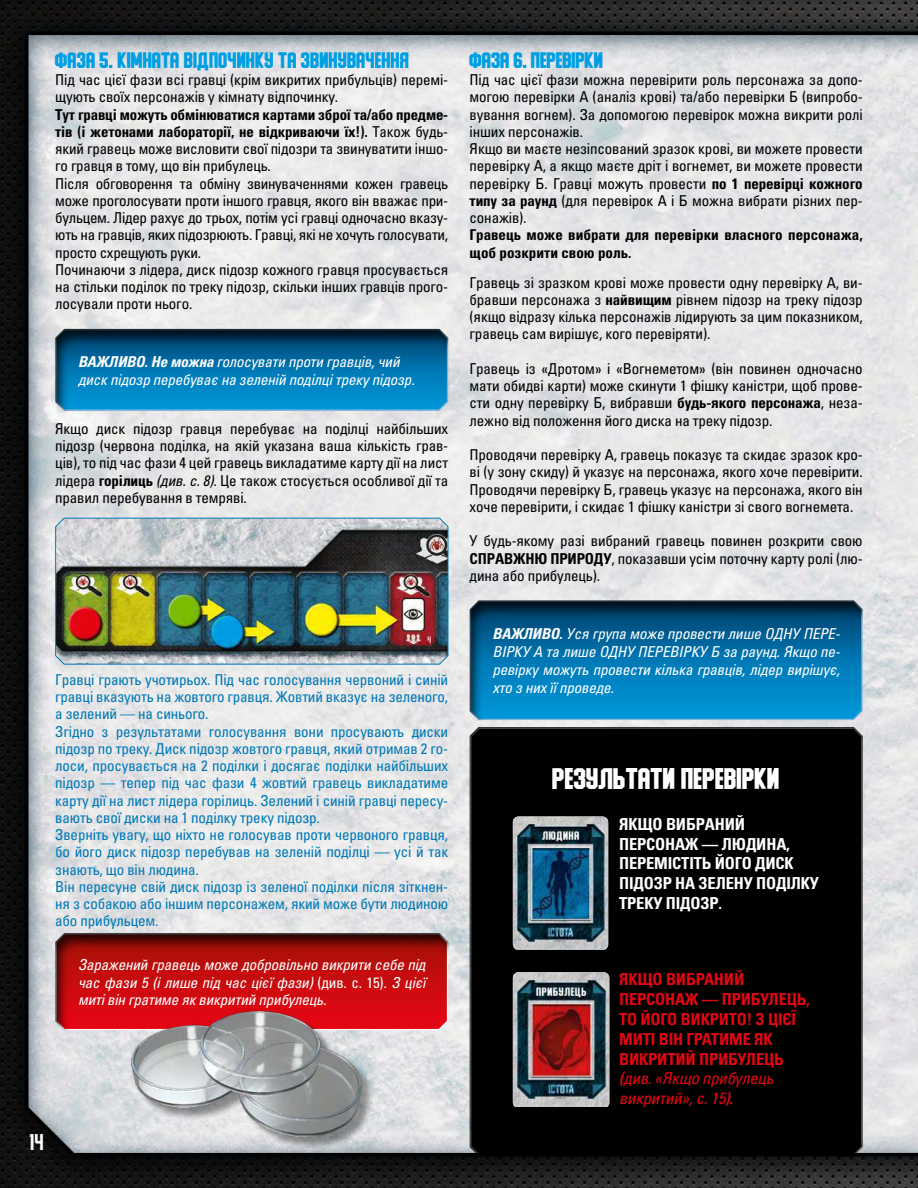
<style>
.page{position:relative;width:918px;height:1188px;background:#fff}
.page>*{position:absolute;margin:0;border:0;box-sizing:border-box;transform-origin:0 0}
.t1{font:24px "Ponter S";color:#fff}
.t2{font:21px "Prohibition";color:#fff}
.t3{font:18px "Ponter S";color:#009fe3}
.t4{font:16.5px/19.8px "Univers LTCYR 67 Bold Cond";letter-spacing:-.01em;color:#e30613}
.t5{font:16.5px/19.8px "Univers LTCYR 67 Bold Cond";letter-spacing:-.01em;color:#fff}
.t6{font:16.5px/19.8px "Univers LTCYR 57 Condensed Obl";letter-spacing:-.01em;color:#e30613}
.t7{font:condensed 15px/17.2px "Univers LTCYR 57";letter-spacing:-.01em;color:#000;text-align:justify}
.t8{font:condensed 15px/17.2px "Univers LTCYR 57";letter-spacing:-.01em;color:#0079b6}
.t9{font:15px/18px "Univers LTCYR 57 Condensed Obl";letter-spacing:-.01em;color:#fff;text-align:justify}
.t10{font:15px/17.2px "Univers LTCYR 67 Bold Cond";letter-spacing:-.01em;color:#000}
.s1{font-family:"Univers LTCYR 57";font-stretch:condensed}
.s2{font-family:"Univers LTCYR 67 Bold Cond Obl"}
.s3{font-family:"Univers LTCYR 67 Bold Cond";font-stretch:normal}
.s4{font-family:"Univers LTCYR 57 Condensed Obl";font-stretch:normal}
.s5{font-family:"Univers LTCYR 67 Bold Cond"}
</style>
<div class="page">
<img style="left:0;top:0;width:918px;height:1188px">
<div style="left:43px;top:319px;width:418px;height:95px;background:#000;opacity:.75"></div>
<img style="left:55px;top:517px;width:394px;height:148px">
<div style="left:43px;top:923px;width:418px;height:110px;background:#000;opacity:.75"></div>
<div style="left:457px;top:591px;width:418px;height:132px;background:#000;opacity:.75"></div>
<div style="left:457px;top:717px;width:418px;height:439px;background:#000;opacity:.75"></div>
<div style="left:133px;top:1013px;width:242px;height:137px;background:#000;opacity:.4"></div>
<img style="left:120px;top:980px;width:247px;height:185px">
<p class="t3" style="left:55px;top:49px;width:356px">ФАЗА 5. КІМНАТА ВІДПОЧИНКУ ТА ЗВИНУВАЧЕННЯ</p>
<p class="t7" style="left:55px;top:71px;width:395px">Під час цієї фази всі гравці (крім викритих прибульців) перемі&shy;щують своїх персонажів у кімнату відпочинку.</p>
<p class="t10" style="left:55px;top:105px;width:395px">Тут гравці можуть обмінюватися картами зброї та/або предме&shy;тів (і жетонами лабораторії, не відкриваючи їх!). <span class="s1">Також будь-</span></p>
<p class="t7" style="left:55px;top:140px;width:395px;text-align:left">який гравець може висловити свої підозри та звинуватити іншо&shy;го гравця в тому, що він прибулець.<br>Після обговорення та обміну звинуваченнями кожен гравець може проголосувати проти іншого гравця, якого він вважає при&shy;бульцем. Лідер рахує до трьох, потім усі гравці одночасно вказу&shy;ють на гравців, яких підозрюють. Гравці, які не хочуть голосувати, просто схрещують руки.<br>Починаючи з лідера, диск підозр кожного гравця просувається на стільки поділок по треку підозр, скільки інших гравців прого&shy;лосували проти нього.</p>
<p class="t9" style="left:78px;top:352px;width:338px"><span class="s2">ВАЖЛИВО. Не можна</span> голосувати проти гравців, чий диск підозр перебуває на зеленій поділці треку підозр.</p>
<p class="t7" style="left:55px;top:419px;width:395px">Якщо диск підозр гравця перебуває на поділці найбільших підозр (червона поділка, на якій указана ваша кількість грав&shy;ців), то під час фази 4 цей гравець викладатиме карту дії на лист лідера <span class="s3">горілиць</span> <span class="s4">(див. с. 8)</span>. Це також стосується особливої дії та правил перебування в темряві.</p>
<p class="t8" style="left:55px;top:671px;width:395px">Гравці грають учотирьох. Під час голосування червоний і синій гравці вказують на жовтого гравця. Жовтий вказує на зеленого, а зелений — на синього.<br>Згідно з результатами голосування вони просувають диски підозр по треку. Диск підозр жовтого гравця, який отримав 2 го&shy;лоси, просувається на 2 поділки і досягає поділки найбільших підозр — тепер під час фази 4 жовтий гравець викладатиме карту дії на лист лідера горілиць. Зелений і синій гравці пересу&shy;вають свої диски на 1 поділку треку підозр.<br>Зверніть увагу, що ніхто не голосував проти червоного гравця, бо його диск підозр перебував на зеленій поділці — усі й так знають, що він людина.<br>Він пересуне свій диск підозр із зеленої поділки після зіткнен&shy;ня з собакою або іншим персонажем, який може бути людиною або прибульцем.</p>
<p class="t9" style="left:78px;top:956px;width:349px;line-height:17.2px">Заражений гравець може добровільно викрити себе під час фази 5 (і лише під час цієї фази) <span class="s1">(див. с. 15)</span>. З цієї миті він гратиме як викритий прибулець.</p>
<h2 class="t2" style="left:29px;top:1128px;width:16px">14</h2>
<p class="t3" style="left:470px;top:49px;width:135px">ФАЗА 6. ПЕРЕВІРКИ</p>
<p class="t7" style="left:470px;top:71px;width:395px;text-align:left">Під час цієї фази можна перевірити роль персонажа за допо&shy;могою перевірки А (аналіз крові) та/або перевірки Б (випробо&shy;вування вогнем). За допомогою перевірок можна викрити ролі інших персонажів.<br>Якщо ви маєте незіпсований зразок крові, ви можете провести перевірку А, а якщо маєте дріт і вогнемет, ви можете провести перевірку Б. Гравці можуть провести <span class="s3">по 1 перевірці кожного типу за раунд</span> (для перевірок А і Б можна вибрати різних пер&shy;сонажів).</p>
<p class="t10" style="left:470px;top:226px;width:395px">Гравець може вибрати для перевірки власного персонажа, щоб розкрити свою роль.</p>
<p class="t7" style="left:470px;top:273px;width:395px">Гравець зі зразком крові може провести одну перевірку А, ви&shy;бравши персонажа з <span class="s3">найвищим</span> рівнем підозр на треку підозр (якщо відразу кілька персонажів лідирують за цим показником, гравець сам вирішує, кого перевіряти).</p>
<p class="t7" style="left:470px;top:360px;width:395px">Гравець із «Дротом» і «Вогнеметом» (він повинен одночасно мати обидві карти) може скинути 1 фішку каністри, щоб прове&shy;сти одну перевірку Б, вибравши <span class="s3">будь-якого персонажа</span>, неза&shy;лежно від положення його диска на треку підозр.</p>
<p class="t7" style="left:470px;top:446px;width:395px">Проводячи перевірку А, гравець показує та скидає зразок кро&shy;ві (у зону скиду) й указує на персонажа, якого хоче перевірити.<br>Проводячи перевірку Б, гравець указує на персонажа, якого він хоче перевірити, і скидає 1 фішку каністри зі свого вогнемета.</p>
<p class="t7" style="left:470px;top:532px;width:395px">У будь-якому разі вибраний гравець повинен розкрити свою <span class="s3">СПРАВЖНЮ ПРИРОДУ</span>, показавши усім поточну карту ролі (лю&shy;дина або прибулець).</p>
<p class="t9" style="left:492px;top:625px;width:349px"><span class="s2">ВАЖЛИВО.</span> Уся група може провести лише ОДНУ ПЕРЕ-ВІРКУ A та лише ОДНУ ПЕРЕВІРКУ Б за раунд. Якщо пе&shy;ревірку можуть провести кілька гравців, лідер вирішує, хто з них її проведе.</p>
<h1 class="t1" style="left:553px;top:764px;width:229px">РЕЗУЛЬТАТИ ПЕРЕВІРКИ</h1>
<p class="t5" style="left:619px;top:814px;width:201px">ЯКЩО ВИБРАНИЙ<br>ПЕРСОНАЖ — ЛЮДИНА,<br>ПЕРЕМІСТІТЬ ЙОГО ДИСК<br>ПІДОЗР НА ЗЕЛЕНУ ПОДІЛКУ<br>ТРЕКУ ПІДОЗР.</p>
<p class="t4" style="left:619px;top:969px;width:192px">ЯКЩО ВИБРАНИЙ<br>ПЕРСОНАЖ — ПРИБУЛЕЦЬ,<br>ТО ЙОГО ВИКРИТО! З ЦІЄЇ<br>МИТІ ВІН ГРАТИМЕ ЯК<br>ВИКРИТИЙ ПРИБУЛЕЦЬ</p>
<p class="t6" style="left:619px;top:1068px;width:156px"><span class="s2">(</span>див. «Якщо прибулець викритий», с. 15<span class="s2">)</span><span class="s5">.</span></p>
</div>
